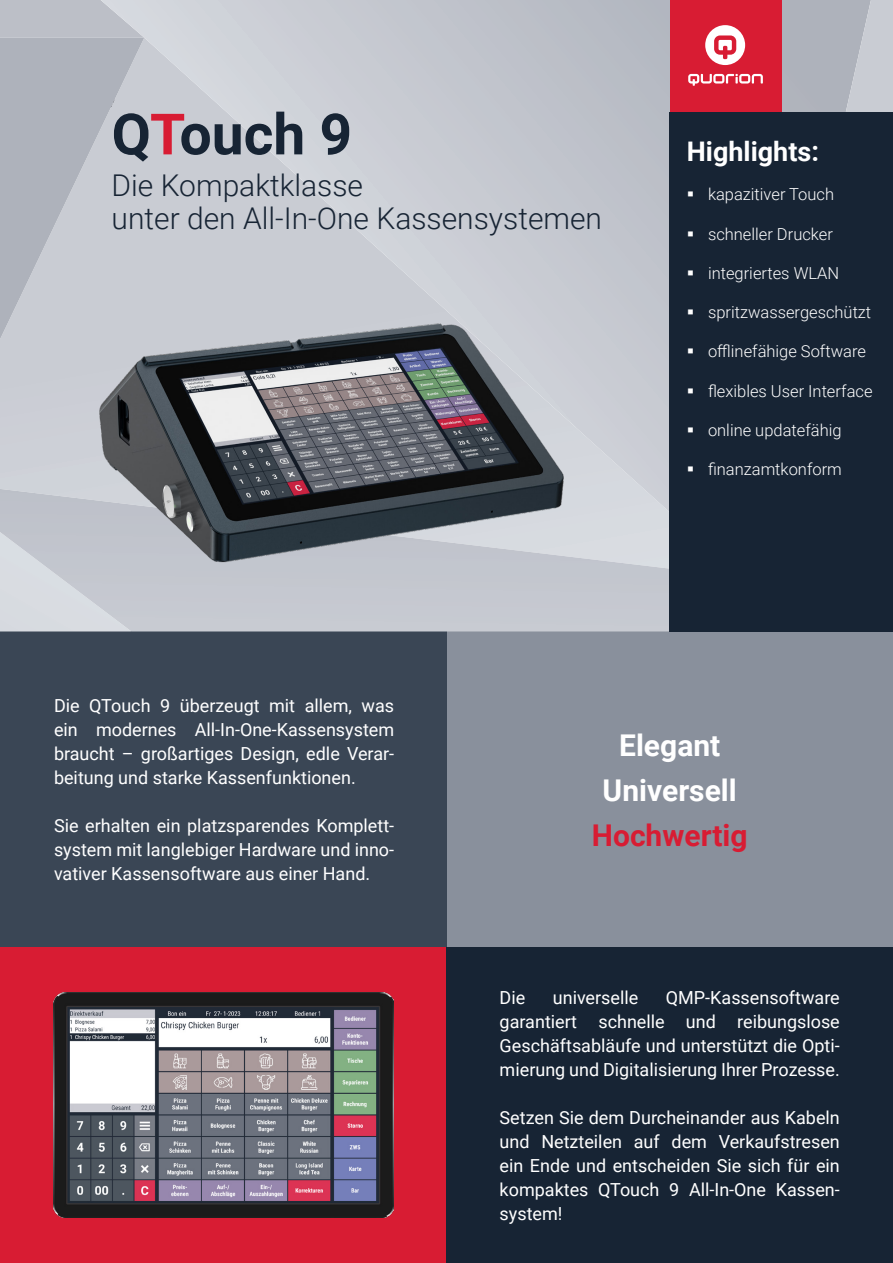
<style>
.page{position:relative;width:893px;height:1263px;background:#fff}
.page>*{position:absolute;margin:0;border:0;box-sizing:border-box;transform-origin:0 0}
.Überschrift_1{font:700 57px "Roboto";color:#172434}
.Untertitel{font:300 30px/33px "Roboto";color:#172434}
.Slogan{font:700 30px/45px "Roboto";color:#fff;text-align:center}
.Überschrift_Highligh{font:700 27px "Roboto";color:#fff}
.Fließtext{font:18px/24px "Roboto";color:#fff;text-align:justify}
.t1{font:300 16.5px "Roboto";color:#fff}
.s1{color:#d81c33}
</style>
<div class="page">
<div style="left:446px;top:631px;width:447px;height:316px;background:#89909c"></div>
<div style="left:0;top:947px;width:446px;height:316px;background:#d81c33"></div>
<div style="left:0;top:631px;width:446px;height:316px;background:#3a4655"></div>
<div style="left:446px;top:947px;width:447px;height:316px;background:#172434"></div>
<img style="left:53px;top:993px;width:340px;height:224px">
<div style="left:0;top:339px;width:70px;height:150px;background:#ccced6"></div>
<svg style="left:0;top:489px;width:670px;height:142px;background:#c8ccd3"></svg>
<svg style="left:144px;top:0;width:526px;height:577px;background:#c6c9d0"></svg>
<svg style="left:0;top:0;width:144px;height:339px;background:#b9bdc5"></svg>
<svg style="left:781px;top:0;width:112px;height:112px;background:#b6b8c1"></svg>
<img style="left:70px;top:238px;width:529px;height:393px">
<div style="left:670px;top:112px;width:223px;height:519px;background:#172434"></div>
<div style="left:670px;top:0;width:111px;height:112px;background:#d81c33"></div>
<svg style="left:688px;top:74px;width:75px;height:12px"></svg>
<svg style="left:705px;top:25px;width:40px;height:40px"></svg>
<p class="Überschrift_1" style="left:112px;top:94px;width:242px">Q<span class="s1">T</span>ouch 9</p>
<p class="Untertitel" style="left:112px;top:168px;width:492px">Die Kompaktklasse<br>unter den All-In-One Kassensystemen</p>
<p class="Überschrift_Highligh" style="left:687px;top:132px;width:134px">Highlights:</p>
<p class="t1" style="left:708px;top:183px;width:128px">kapazitiver Touch</p>
<p class="t1" style="left:708px;top:222px;width:126px">schneller Drucker</p>
<p class="t1" style="left:708px;top:261px;width:133px">integriertes WLAN</p>
<p class="t1" style="left:708px;top:301px;width:165px">spritzwassergeschützt</p>
<p class="t1" style="left:708px;top:340px;width:159px">offlinefähige Software</p>
<p class="t1" style="left:708px;top:379px;width:166px">flexibles User Interface</p>
<p class="t1" style="left:708px;top:418px;width:135px">online updatefähig</p>
<p class="t1" style="left:708px;top:458px;width:135px">finanzamtkonform</p>
<p class="Fließtext" style="left:54px;top:693px;width:342px">Die QTouch 9 überzeugt mit allem, was ein modernes All-In-One-Kassensystem braucht – großartiges Design, edle Verar&shy;beitung und starke Kassenfunktionen.</p>
<p class="Fließtext" style="left:54px;top:813px;width:342px">Sie erhalten ein platzsparendes Komplett&shy;system mit langlebiger Hardware und inno&shy;vativer Kassensoftware aus einer Hand.</p>
<p class="Slogan" style="left:592px;top:721px;width:157px">Elegant<br>Universell<br><span class="s1">Hochwertig</span></p>
<p class="Fließtext" style="left:500px;top:985px;width:342px;text-indent:166px">QMP-Kassensoftware garantiert schnelle und reibungslose Geschäftsabläufe und unterstützt die Opti&shy;mierung und Digitalisierung Ihrer Prozesse.</p>
<p class="Fließtext" style="left:500px;top:1105px;width:342px">Setzen Sie dem Durcheinander aus Kabeln und Netzteilen auf dem Verkaufstresen ein Ende und entscheiden Sie sich für ein kompaktes QTouch 9 All-In-One Kassen&shy;system!</p>
<p class="Fließtext" style="left:500px;top:985px;width:27px">Die</p>
<p class="Fließtext" style="left:553px;top:985px;width:87px">universelle</p>
</div>
